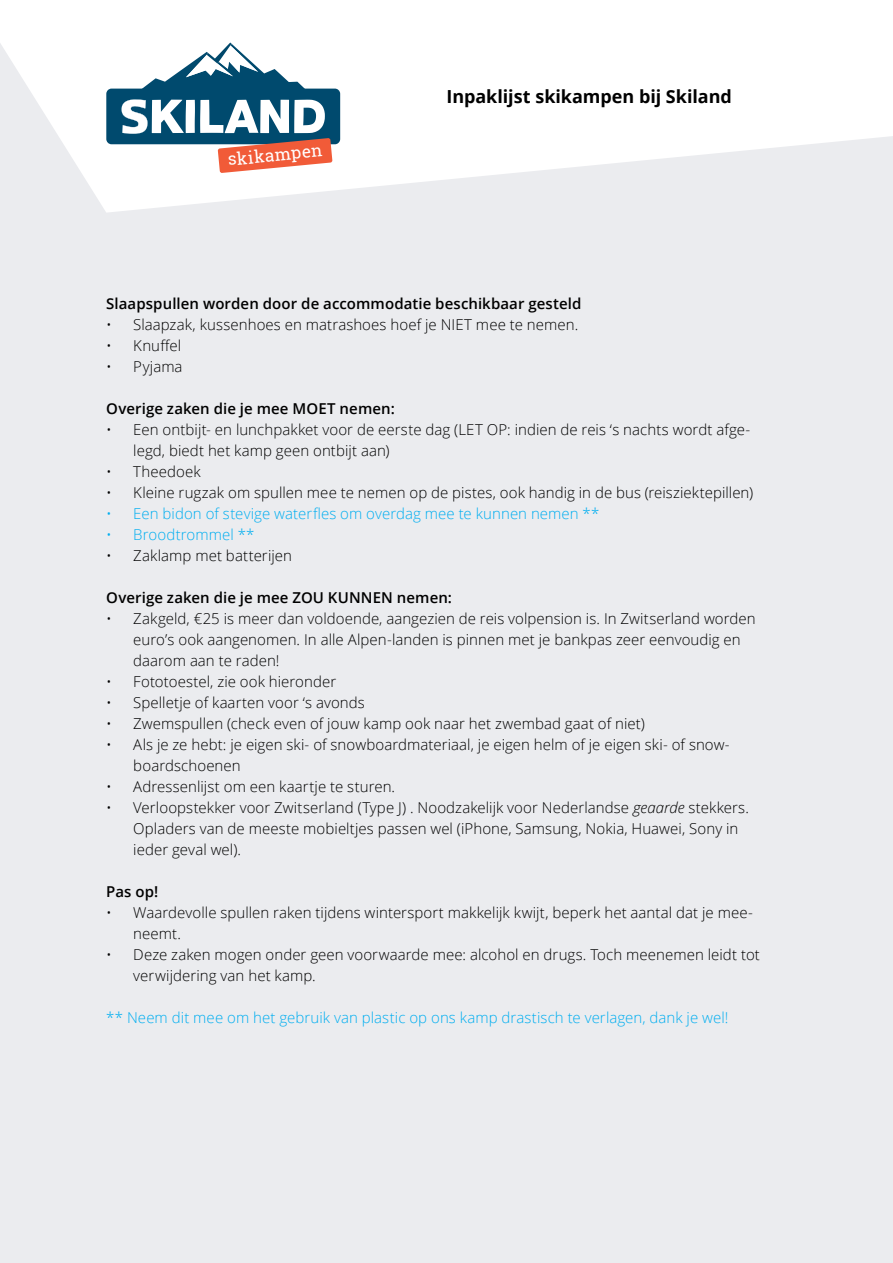
<style>
.page{position:relative;width:893px;height:1263px;background:#ebecef}
.page>*{position:absolute;margin:0;border:0;box-sizing:border-box;transform-origin:0 0}
.t1{font:700 18px "Open Sans";letter-spacing:-.005em;color:#000}
.t2{font:17.1px "Roboto Slab";color:#fff}
.t3{font:300 15px/21px "Open Sans";letter-spacing:.005em;color:#000}
.t4{font:300 15px "Open Sans";letter-spacing:.005em;color:#00aeef}
.t5{font:600 15px "Open Sans";letter-spacing:.005em;color:#000}
.s1{font-style:italic}
</style>
<div class="page">
<svg style="left:0;top:0;width:893px;height:212px;fill:#fff"></svg>
<div style="left:106px;top:89px;width:234px;height:55px;background:#004a6e;border-radius:5px"></div>
<svg style="left:141px;top:43px;width:165px;height:46px;background:#a4becb"></svg>
<svg style="left:121px;top:99px;width:211px;height:74px"></svg>
<p class="t2" style="left:227px;top:147px;width:96px;rotate:-5deg">skikampen</p>
<p class="t1" style="left:446px;top:84px;width:287px">Inpaklijst skikampen bij Skiland</p>
<p class="t5" style="left:106px;top:293px;width:477px">Slaapspullen worden door de accommodatie beschikbaar gesteld</p>
<p class="t3" style="left:106px;top:314px;width:473px">• Slaapzak, kussenhoes en matrashoes hoef je NIET mee te nemen.</p>
<p class="t3" style="left:106px;top:335px;width:76px">• Knuffel</p>
<p class="t3" style="left:106px;top:356px;width:78px">• Pyjama</p>
<p class="t5" style="left:106px;top:398px;width:290px">Overige zaken die je mee MOET nemen:</p>
<p class="t3" style="left:133px;top:419px;width:619px;text-indent:-27px">• Een ontbijt- en lunchpakket voor de eerste dag (LET OP: indien de reis ‘s nachts wordt afge&shy;legd, biedt het kamp geen ontbijt aan)</p>
<p class="t3" style="left:106px;top:461px;width:96px">• Theedoek</p>
<p class="t3" style="left:106px;top:482px;width:648px">• Kleine rugzak om spullen mee te nemen op de pistes, ook handig in de bus (reisziektepillen)</p>
<p class="t4" style="left:106px;top:503px;width:495px">• Een bidon of stevige waterfles om overdag mee te kunnen nemen **</p>
<p class="t4" style="left:106px;top:524px;width:150px">• Broodtrommel **</p>
<p class="t3" style="left:106px;top:545px;width:187px">• Zaklamp met batterijen</p>
<p class="t5" style="left:106px;top:587px;width:347px">Overige zaken die je mee ZOU KUNNEN nemen:</p>
<p class="t3" style="left:133px;top:608px;width:624px;text-indent:-27px">• Zakgeld, €25 is meer dan voldoende, aangezien de reis volpension is. In Zwitserland worden euro’s ook aangenomen. In alle Alpen-landen is pinnen met je bankpas zeer eenvoudig en daarom aan te raden!</p>
<p class="t3" style="left:106px;top:671px;width:231px">• Fototoestel, zie ook hieronder</p>
<p class="t3" style="left:106px;top:692px;width:260px">• Spelletje of kaarten voor ‘s avonds</p>
<p class="t3" style="left:106px;top:713px;width:540px">• Zwemspullen (check even of jouw kamp ook naar het zwembad gaat of niet)</p>
<p class="t3" style="left:133px;top:734px;width:598px;text-indent:-27px">• Als je ze hebt: je eigen ski- of snowboardmateriaal, je eigen helm of je eigen ski- of snow&shy;boardschoenen</p>
<p class="t3" style="left:106px;top:776px;width:290px">• Adressenlijst om een kaartje te sturen.</p>
<p class="t3" style="left:133px;top:797px;width:617px;text-indent:-27px">• Verloopstekker voor Zwitserland (Type J) . Noodzakelijk voor Nederlandse <span class="s1">geaarde</span> stekkers.<br>Opladers van de meeste mobieltjes passen wel (iPhone, Samsung, Nokia, Huawei, Sony in ieder geval wel).</p>
<p class="t5" style="left:106px;top:881px;width:54px">Pas op!</p>
<p class="t3" style="left:133px;top:902px;width:621px;text-indent:-27px">• Waardevolle spullen raken tijdens wintersport makkelijk kwijt, beperk het aantal dat je mee&shy;neemt.</p>
<p class="t3" style="left:133px;top:944px;width:628px;text-indent:-27px">• Deze zaken mogen onder geen voorwaarde mee: alcohol en drugs. Toch meenemen leidt tot verwijdering van het kamp.</p>
<p class="t4" style="left:106px;top:1007px;width:624px">** Neem dit mee om het gebruik van plastic op ons kamp drastisch te verlagen, dank je wel!</p>
</div>
